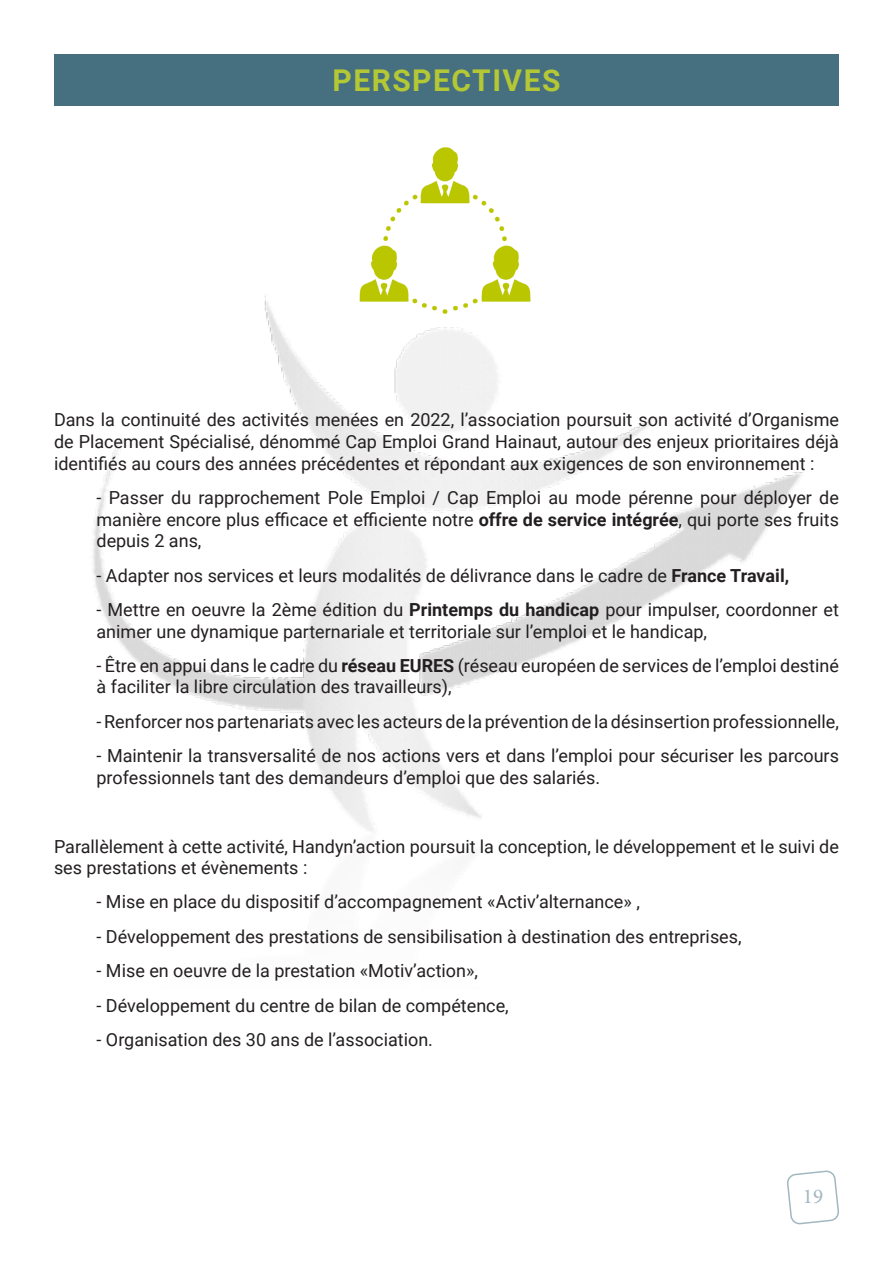
<style>
.page{position:relative;width:893px;height:1263px;background:#fff}
.page>*{position:absolute;margin:0;border:0;box-sizing:border-box;transform-origin:0 0}
.t1{font:700 30px "Roboto";letter-spacing:.05em;color:#b3c834}
.t2{font:21px "Minion Pro";color:#a2b7c0}
.t3{font:18px/21.6px "Roboto";color:#231f20}
.s1{font-weight:700}
</style>
<div class="page">
<img style="left:92px;top:295px;width:711px;height:561px">
<svg style="left:787px;top:1171px;width:52px;height:53px"></svg>
<hr style="left:0;top:17px;width:1px;height:1246px;background:#a5cb38">
<hr style="left:0;top:0;width:1px;height:1242px;background:#a5cb38">
<div style="left:54px;top:54px;width:785px;height:51px;background:#466f80"></div>
<img style="left:349px;top:147px;width:191px;height:179px">
<p class="t1" style="left:332px;top:59px;width:230px">PERSPECTIVES</p>
<p class="t3" style="left:54px;top:409px;width:786px;text-align:justify">Dans la continuité des activités menées en 2022, l’association poursuit son activité d’Organisme de Placement Spécialisé, dénommé Cap Emploi Grand Hainaut, autour des enjeux prioritaires déjà identifiés au cours des années précédentes et répondant aux exigences de son environnement :</p>
<p class="t3" style="left:97px;top:486px;width:744px;text-align:justify">- Passer du rapprochement Pole Emploi / Cap Emploi au mode pérenne pour déployer de manière encore plus efficace et efficiente notre <span class="s1">offre de service intégrée</span>, qui porte ses fruits depuis 2 ans,</p>
<p class="t3" style="left:97px;top:564px;width:694px">- Adapter nos services et leurs modalités de délivrance dans le cadre de <span class="s1">France Travail,</span></p>
<p class="t3" style="left:97px;top:598px;width:744px">- Mettre en oeuvre la 2ème édition du <span class="s1">Printemps du handicap</span> pour impulser, coordonner et animer une dynamique parternariale et territoriale sur l’emploi et le handicap,</p>
<p class="t3" style="left:97px;top:654px;width:744px">- Être en appui dans le cadre du <span class="s1">réseau EURES</span> (réseau européen de services de l’emploi destiné à faciliter la libre circulation des travailleurs),</p>
<p class="t3" style="left:97px;top:710px;width:744px">- Renforcer nos partenariats avec les acteurs de la prévention de la désinsertion professionnelle,</p>
<p class="t3" style="left:97px;top:744px;width:744px">- Maintenir la transversalité de nos actions vers et dans l’emploi pour sécuriser les parcours professionnels tant des demandeurs d’emploi que des salariés.</p>
<p class="t3" style="left:54px;top:835px;width:786px">Parallèlement à cette activité, Handyn’action poursuit la conception, le développement et le suivi de ses prestations et évènements :</p>
<p class="t3" style="left:97px;top:891px;width:545px">- Mise en place du dispositif d’accompagnement «Activ’alternance» ,</p>
<p class="t3" style="left:97px;top:925px;width:647px">- Développement des prestations de sensibilisation à destination des entreprises,</p>
<p class="t3" style="left:97px;top:959px;width:383px">- Mise en oeuvre de la prestation «Motiv’action»,</p>
<p class="t3" style="left:97px;top:994px;width:414px">- Développement du centre de bilan de compétence,</p>
<p class="t3" style="left:97px;top:1028px;width:338px">- Organisation des 30 ans de l’association.</p>
<p class="t2" style="left:803px;top:1182px;width:22px">19</p>
</div>
